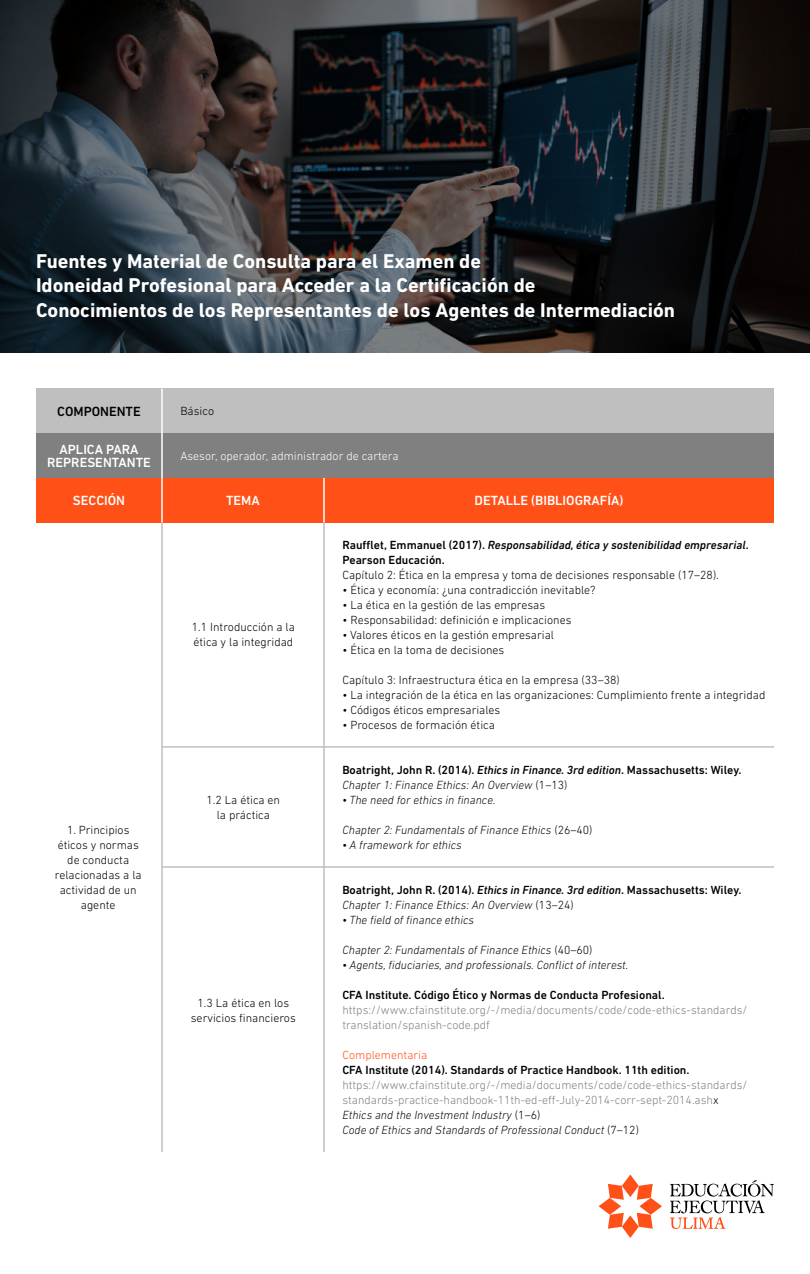
<style>
.page{position:relative;width:810px;height:1274px;background:#fff}
.page>*{position:absolute;margin:0;border:0;box-sizing:border-box;transform-origin:0 0}
.t1{font:700 20.25px/24.3px "DIN Next LT Pro";color:#fff}
.t2{font:500 13.5px/13.5px "DIN Next LT Pro";color:#fff;text-align:center}
.t3{font:500 13.5px "DIN Next LT Pro";color:#000}
.t4{font:300 12px/15px "DIN Next LT Pro";color:#000;text-align:center}
.t5{font:500 12px/15px "DIN Next LT Pro";color:#000}
.t6{font:300 12px/15px "DIN Next LT Pro";color:#808080}
.t7{font:italic 300 12px "DIN Next LT Pro";color:#000}
.t8{font:italic 500 12px/15px "DIN Next LT Pro";color:#000}
.t9{font:300 12px "DIN Next LT Pro";color:#fff}
.t10{font:300 12px "DIN Next LT Pro";color:#ff5117}
.s1{font-style:normal}
.s2{font-style:italic}
.s3{font-weight:300;font-style:italic}
.s4{font-weight:300}
.s5{color:#000}
.s6{font-style:italic;color:#000}
</style>
<div class="page">
<div style="left:36px;top:478px;width:126px;height:44px;background:#ff5117"></div>
<div style="left:36px;top:433px;width:126px;height:45px;background:#808080"></div>
<div style="left:36px;top:388px;width:126px;height:45px;background:#bfbfbf"></div>
<img style="left:0;top:0;width:810px;height:352px">
<div style="left:324px;top:478px;width:450px;height:44px;background:#ff5117"></div>
<div style="left:162px;top:478px;width:162px;height:44px;background:#ff5117"></div>
<div style="left:162px;top:433px;width:612px;height:45px;background:#808080"></div>
<div style="left:162px;top:388px;width:612px;height:45px;background:#bfbfbf"></div>
<hr style="left:161px;top:388px;width:2px;height:134px;background:#fff">
<hr style="left:323px;top:478px;width:2px;height:44px;background:#fff">
<hr style="left:161px;top:522px;width:2px;height:630px;background:#bfbfbf">
<hr style="left:162px;top:746px;width:612px;height:1px;background:#bfbfbf">
<hr style="left:162px;top:866px;width:612px;height:1px;background:#bfbfbf">
<hr style="left:323px;top:522px;width:2px;height:630px;background:#bfbfbf">
<svg style="left:599px;top:1174px;width:63px;height:63px"></svg>
<svg style="left:670px;top:1180px;width:104px;height:49px"></svg>
<h1 class="t1" style="left:36px;top:249px;width:641px">Fuentes y Material de Consulta para el Examen de<br>Idoneidad Profesional para Acceder a la Certificación de<br>Conocimientos de los Representantes de los Agentes de Intermediación</h1>
<p class="t3" style="left:57px;top:403px;width:85px">COMPONENTE</p>
<p class="t2" style="left:47px;top:442px;width:105px">APLICA PARA<br>REPRESENTANTE</p>
<p class="t2" style="left:73px;top:494px;width:54px">SECCIÓN</p>
<p class="t4" style="left:55px;top:822px;width:88px">1. Principios éticos y normas de conducta relacionadas a la actividad de un agente</p>
<p class="t4" style="left:180px;top:404px;width:35px">Básico</p>
<p class="t9" style="left:180px;top:449px;width:220px">Asesor, operador, administrador de cartera</p>
<p class="t2" style="left:226px;top:494px;width:35px">TEMA</p>
<p class="t2" style="left:475px;top:494px;width:150px">DETALLE (BIBLIOGRAFÍA)</p>
<p class="t8" style="left:342px;top:537px;width:408px"><span class="s1">Raufflet, Emmanuel (2017).</span> Responsabilidad, ética y sostenibilidad empresarial<span class="s1">.<br>Pearson Educación.</span></p>
<p class="t4" style="left:342px;top:567px;width:378px">Capítulo 2: Ética en la empresa y toma de decisiones responsable (17–28).</p>
<p class="t4" style="left:342px;top:582px;width:255px">• Ética y economía: ¿una contradicción inevitable?</p>
<p class="t4" style="left:342px;top:597px;width:204px">• La ética en la gestión de las empresas</p>
<p class="t4" style="left:342px;top:612px;width:231px">• Responsabilidad: definición e implicaciones</p>
<p class="t4" style="left:342px;top:627px;width:213px">• Valores éticos en la gestión empresarial</p>
<p class="t4" style="left:342px;top:642px;width:164px">• Ética en la toma de decisiones</p>
<p class="t4" style="left:342px;top:672px;width:279px">Capítulo 3: Infraestructura ética en la empresa (33–38)</p>
<p class="t4" style="left:342px;top:687px;width:425px">• La integración de la ética en las organizaciones: Cumplimiento frente a integridad</p>
<p class="t4" style="left:342px;top:702px;width:160px">• Códigos éticos empresariales</p>
<p class="t4" style="left:342px;top:717px;width:154px">• Procesos de formación ética</p>
<p class="t4" style="left:192px;top:619px;width:105px;text-align:left">1.1 Introducción a la ética y la integridad</p>
<p class="t4" style="left:207px;top:792px;width:75px">1.2 La ética en la práctica</p>
<p class="t4" style="left:191px;top:994px;width:106px">1.3 La ética en los servicios financieros</p>
<p class="t5" style="left:342px;top:762px;width:401px">Boatright, John R. (2014). <span class="s2">Ethics in Finance. 3rd edition</span>. Massachusetts: Wiley.<br><span class="s3">Chapter 1: Finance Ethics: An Overview</span> <span class="s4">(1–13)</span></p>
<p class="t7" style="left:342px;top:793px;width:155px">• The need for ethics in finance.</p>
<p class="t7" style="left:342px;top:823px;width:252px">Chapter 2: Fundamentals of Finance Ethics <span class="s1">(26–40)</span></p>
<p class="t7" style="left:342px;top:838px;width:121px">• A framework for ethics</p>
<p class="t5" style="left:342px;top:882px;width:401px">Boatright, John R. (2014). <span class="s2">Ethics in Finance. 3rd edition</span>. Massachusetts: Wiley.<br><span class="s3">Chapter 1: Finance Ethics: An Overview</span> <span class="s4">(13–24)</span></p>
<p class="t7" style="left:342px;top:913px;width:133px">• The field of finance ethics</p>
<p class="t7" style="left:342px;top:943px;width:252px">Chapter 2: Fundamentals of Finance Ethics <span class="s1">(40–60)</span></p>
<p class="t7" style="left:342px;top:958px;width:287px">• Agents, fiduciaries, and professionals. Conflict of interest.</p>
<p class="t5" style="left:342px;top:987px;width:324px">CFA Institute. Código Ético y Normas de Conducta Profesional.</p>
<p class="t6" style="left:342px;top:1002px;width:407px">https://www.cfainstitute.org/-/media/documents/code/code-ethics-standards/ translation/spanish-code.pdf</p>
<p class="t10" style="left:342px;top:1048px;width:86px">Complementaria</p>
<p class="t5" style="left:342px;top:1062px;width:349px">CFA Institute (2014). Standards of Practice Handbook. 11th edition.</p>
<p class="t6" style="left:342px;top:1077px;width:407px">https://www.cfainstitute.org/-/media/documents/code/code-ethics-standards/ standards-practice-handbook-11th-ed-eff-July-2014-corr-sept-2014.ash<span class="s5">x </span><span class="s6">Ethics and the Investment Industry</span> <span class="s5">(1–6)<br></span><span class="s6">Code of Ethics and Standards of Professional Conduct</span> <span class="s5">(7–12)</span></p>
</div>
